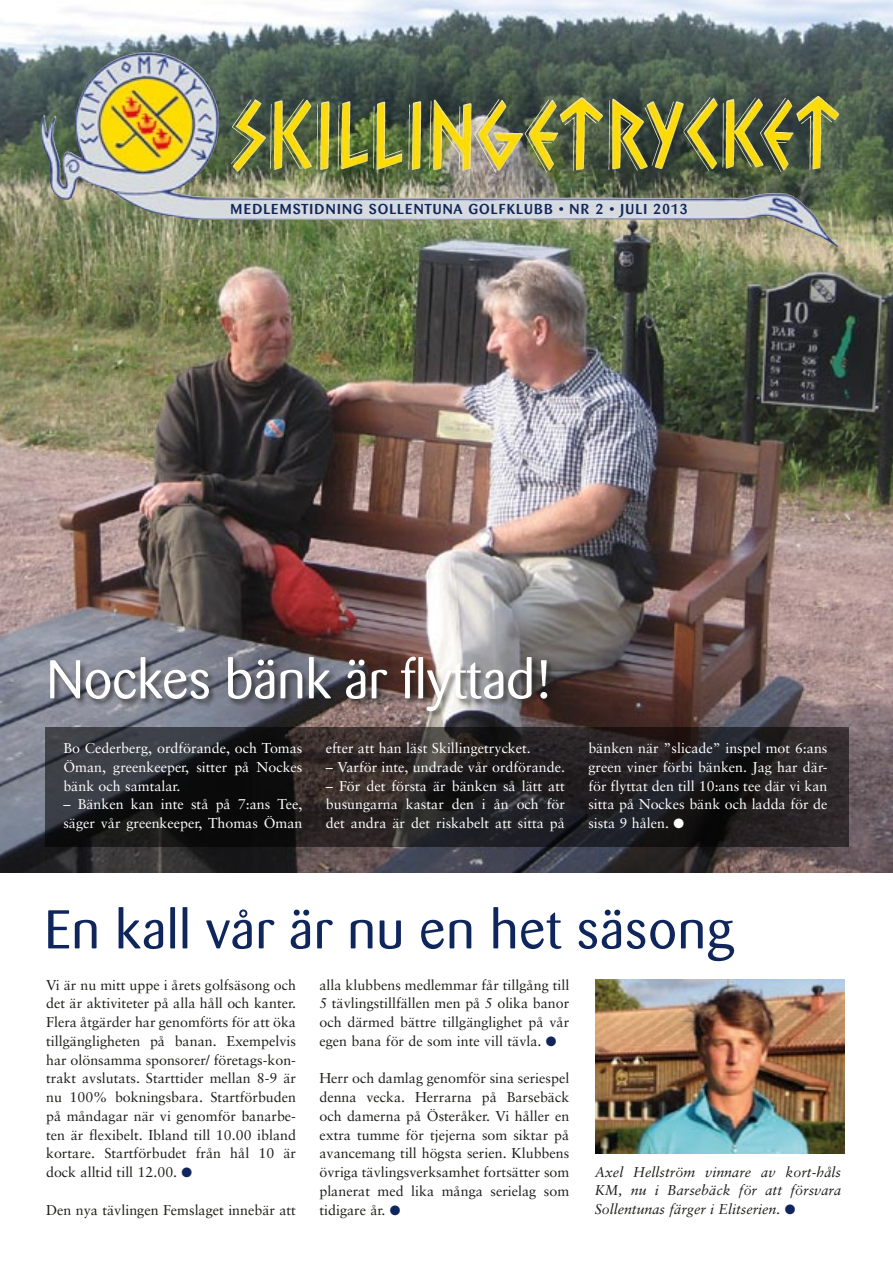
<style>
.page{position:relative;width:893px;height:1263px;background:#fff}
.page>*{position:absolute;margin:0;border:0;box-sizing:border-box;transform-origin:0 0}
.t1{font:54px "Barmeno";letter-spacing:.02em;color:#0f265c}
.t2{font:54px "Barmeno";letter-spacing:.005em;color:#fff}
.t3{font:14.25px/18.8px "Sabon";color:#1d1d1b;text-align:justify}
.t4{font:14.25px/18.8px "Sabon";color:#fff;text-align:justify}
.t5{font:italic 14.25px/18.8px "Sabon";color:#1d1d1b;text-align:justify}
.t6{font:500 14.25px "Barmeno";letter-spacing:.07em;color:#0f265c;scale:1.05 1}
.s1{color:#0f265c}
</style>
<div class="page">
<img style="left:0;top:0;width:893px;height:873px">
<img style="left:77px;top:118px;width:553px;height:115px">
<svg style="left:45px;top:727px;width:803px;height:119px;background:#232123"></svg>
<img style="left:595px;top:979px;width:249px;height:175px">
<div style="left:48px;top:655px;width:507px;height:64px;background:#1d1d1b;opacity:.65"></div>
<p class="t6" style="left:231px;top:201px;width:437px">MEDLEMSTIDNING SOLLENTUNA GOLFKLUBB • NR 2 • JULI 2013</p>
<p class="t2" style="left:47px;top:648px;width:505px">Nockes bänk är flyttad!</p>
<p class="t4" style="left:63px;top:739px;width:241px">Bo Cederberg, ordförande, och Tomas Öman, greenkeeper, sitter på Nockes bänk och samtalar.</p>
<p class="t4" style="left:63px;top:795px;width:241px">– Bänken kan inte stå på 7:ans Tee, säger vår greenkeeper, Thomas Öman</p>
<p class="t4" style="left:326px;top:739px;width:207px">efter att han läst Skillingetrycket.</p>
<p class="t4" style="left:326px;top:757px;width:241px">– Varför inte, undrade vår ordförande.</p>
<p class="t4" style="left:326px;top:776px;width:241px">– För det första är bänken så lätt att busungarna kastar den i ån och för det andra är det riskabelt att sitta på</p>
<p class="t4" style="left:588px;top:739px;width:241px">bänken när ”slicade” inspel mot 6:ans green viner förbi bänken. Jag har där&shy;för flyttat den till 10:ans tee där vi kan sitta på Nockes bänk och ladda för de sista 9 hålen. ●</p>
<p class="t1" style="left:45px;top:898px;width:690px">En kall vår är nu en het säsong</p>
<p class="t3" style="left:46px;top:975px;width:251px">Vi är nu mitt uppe i årets golfsäsong och det är aktiviteter på alla håll och kanter.<br>Flera åtgärder har genomförts för att öka tillgängligheten på banan. Exempelvis har olönsamma sponsorer/ företags-kon&shy;trakt avslutats. Starttider mellan 8-9 är nu 100% bokningsbara. Startförbuden på måndagar när vi genomför banarbe&shy;ten är flexibelt. Ibland till 10.00 ibland kortare. Startförbudet från hål 10 är dock alltid till 12.00. <span class="s1">●</span></p>
<p class="t3" style="left:46px;top:1200px;width:251px">Den nya tävlingen Femslaget innebär att</p>
<p class="t3" style="left:319px;top:975px;width:251px">alla klubbens medlemmar får tillgång till 5 tävlingstillfällen men på 5 olika banor och därmed bättre tillgänglighet på vår egen bana för de som inte vill tävla. <span class="s1">●</span></p>
<p class="t3" style="left:319px;top:1069px;width:251px">Herr och damlag genomför sina seriespel denna vecka. Herrarna på Barsebäck och damerna på Österåker. Vi håller en extra tumme för tjejerna som siktar på avancemang till högsta serien. Klubbens övriga tävlingsverksamhet fortsätter som planerat med lika många serielag som tidigare år. <span class="s1">●</span></p>
<p class="t5" style="left:595px;top:1162px;width:248px">Axel Hellström vinnare av kort-håls KM, nu i Barsebäck för att försvara Sollentunas färger i Elitserien. <span class="s1">●</span></p>
</div>
